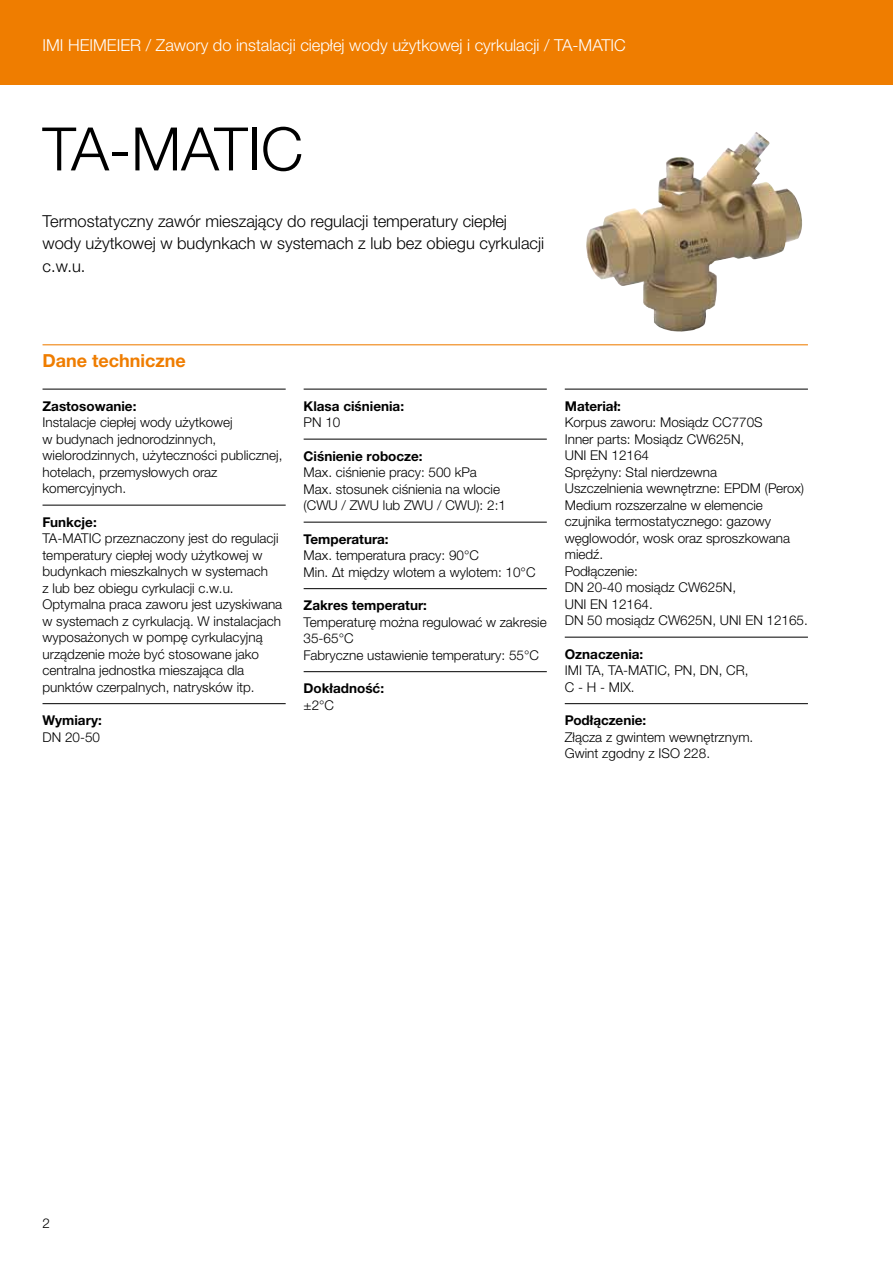
<style>
.page{position:relative;width:893px;height:1263px;background:#fff}
.page>*{position:absolute;margin:0;border:0;box-sizing:border-box;transform-origin:0 0}
.t1{font:300 60px "Helvetica Neue LTW1 G";color:#000}
.t2{font:700 18px "Helvetica Neue LTW1 G";color:#ef7d00}
.t3{font:300 16.5px/22.5px "Helvetica Neue LTW1 G";color:#000}
.t4{font:300 16.5px "Helvetica Neue LTW1 G";color:#fff}
.t5{font:300 13.5px/16.5px "Helvetica Neue LTW1 G";color:#000}
.t6{font:700 13.5px "Helvetica Neue LTW1 G";color:#000}
</style>
<div class="page">
<div style="left:0;top:0;width:893px;height:85px;background:#ef7d00"></div>
<img style="left:586px;top:136px;width:167px;height:196px">
<hr style="left:43px;top:344px;width:765px;height:1px;background:#ef7d00">
<hr style="left:43px;top:389px;width:243px;height:1px;background:#000">
<hr style="left:43px;top:505px;width:243px;height:1px;background:#000">
<hr style="left:43px;top:703px;width:243px;height:1px;background:#000">
<hr style="left:304px;top:389px;width:243px;height:1px;background:#000">
<hr style="left:304px;top:439px;width:243px;height:1px;background:#000">
<hr style="left:304px;top:522px;width:243px;height:1px;background:#000">
<hr style="left:304px;top:588px;width:243px;height:1px;background:#000">
<hr style="left:304px;top:671px;width:243px;height:1px;background:#000">
<hr style="left:565px;top:389px;width:243px;height:1px;background:#000">
<hr style="left:565px;top:637px;width:243px;height:1px;background:#000">
<hr style="left:565px;top:703px;width:243px;height:1px;background:#000">
<p class="t4" style="left:43px;top:35px;width:585px">IMI HEIMEIER / Zawory do instalacji ciepłej wody użytkowej i cyrkulacji / TA-MATIC</p>
<h1 class="t1" style="left:43px;top:112px;width:262px">TA-MATIC</h1>
<p class="t3" style="left:43px;top:210px;width:503px">Termostatyczny zawór mieszający do regulacji temperatury ciepłej wody użytkowej w budynkach w systemach z lub bez obiegu cyrkulacji c.w.u.</p>
<h2 class="t2" style="left:43px;top:349px;width:145px">Dane techniczne</h2>
<p class="t6" style="left:43px;top:398px;width:95px">Zastosowanie:</p>
<p class="t5" style="left:43px;top:414px;width:241px">Instalacje ciepłej wody użytkowej<br>w budynach jednorodzinnych, wielorodzinnych, użyteczności publicznej, hotelach, przemysłowych oraz komercyjnych.</p>
<p class="t6" style="left:43px;top:514px;width:56px">Funkcje:</p>
<p class="t5" style="left:43px;top:530px;width:241px">TA-MATIC przeznaczony jest do regulacji temperatury ciepłej wody użytkowej w budynkach mieszkalnych w systemach<br>z lub bez obiegu cyrkulacji c.w.u.<br>Optymalna praca zaworu jest uzyskiwana w systemach z cyrkulacją. W instalacjach wyposażonych w pompę cyrkulacyjną urządzenie może być stosowane jako centralna jednostka mieszająca dla punktów czerpalnych, natrysków itp.</p>
<p class="t6" style="left:43px;top:712px;width:61px">Wymiary:</p>
<p class="t5" style="left:43px;top:729px;width:59px">DN 20-50</p>
<p class="t6" style="left:304px;top:398px;width:102px">Klasa ciśnienia:</p>
<p class="t5" style="left:304px;top:414px;width:38px">PN 10</p>
<p class="t6" style="left:304px;top:448px;width:120px">Ciśnienie robocze:</p>
<p class="t5" style="left:304px;top:464px;width:204px">Max. ciśnienie pracy: 500 kPa<br>Max. stosunek ciśnienia na wlocie (CWU / ZWU lub ZWU / CWU): 2:1</p>
<p class="t6" style="left:304px;top:531px;width:86px">Temperatura:</p>
<p class="t5" style="left:304px;top:547px;width:233px">Max. temperatura pracy: 90°C<br>Min. ∆t między wlotem a wylotem: 10°C</p>
<p class="t6" style="left:304px;top:597px;width:125px">Zakres temperatur:</p>
<p class="t5" style="left:304px;top:614px;width:245px">Temperaturę można regulować w zakresie<br>35-65°C<br>Fabryczne ustawienie temperatury: 55°C</p>
<p class="t6" style="left:304px;top:680px;width:82px">Dokładność:</p>
<p class="t5" style="left:304px;top:697px;width:32px">±2°C</p>
<p class="t6" style="left:565px;top:398px;width:58px">Materiał:</p>
<p class="t5" style="left:565px;top:414px;width:245px">Korpus zaworu: Mosiądz CC770S<br>Inner parts: Mosiądz CW625N,<br>UNI EN 12164<br>Sprężyny: Stal nierdzewna<br>Uszczelnienia wewnętrzne: EPDM (Perox)<br>Medium rozszerzalne w elemencie czujnika termostatycznego: gazowy węglowodór, wosk oraz sproszkowana miedź.<br>Podłączenie:<br>DN 20-40 mosiądz CW625N,<br>UNI EN 12164.<br>DN 50 mosiądz CW625N, UNI EN 12165.</p>
<p class="t6" style="left:565px;top:646px;width:80px">Oznaczenia:</p>
<p class="t5" style="left:565px;top:662px;width:185px">IMI TA, TA-MATIC, PN, DN, CR,<br>C - H - MIX.</p>
<p class="t6" style="left:565px;top:712px;width:83px">Podłączenie:</p>
<p class="t5" style="left:565px;top:729px;width:190px">Złącza z gwintem wewnętrznym.<br>Gwint zgodny z ISO 228.</p>
<p class="t5" style="left:43px;top:1215px;width:9px">2</p>
</div>
